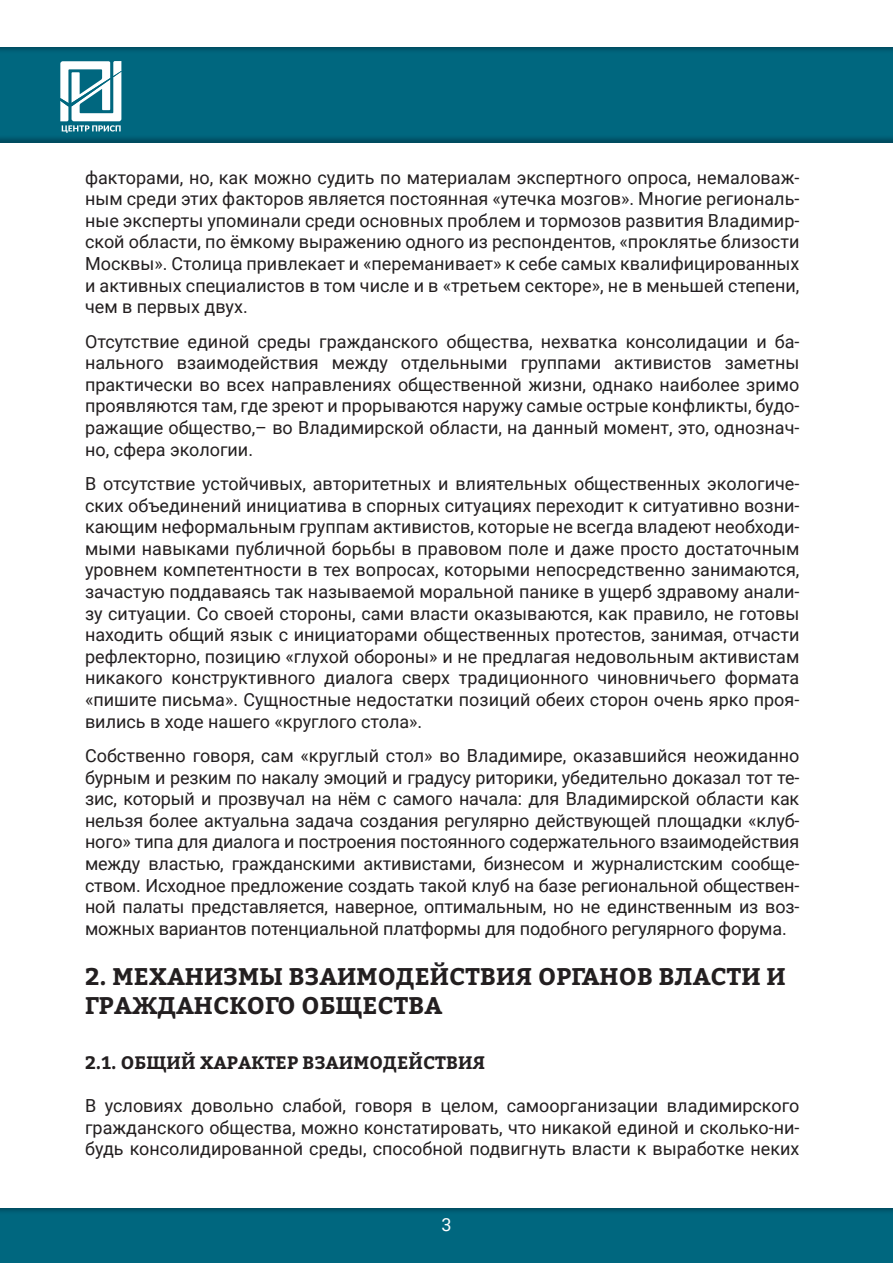
<style>
.page{position:relative;width:893px;height:1263px;background:#fff}
.page>*{position:absolute;margin:0;border:0;box-sizing:border-box;transform-origin:0 0}
.Стиль_абзаца_2{font:700 24px/28.8px "Bitter";letter-spacing:.01em;color:#231f20}
.Стиль_абзаца_1{font:18px/21.6px "Roboto";color:#231f20;text-align:justify}
.Стиль_абзаца_3{font:700 18px "Bitter";letter-spacing:.01em;color:#231f20}
.t1{font:18px "Roboto";color:#fff}
</style>
<div class="page">
<div style="left:0;top:44px;width:893px;height:99px;background:#506b77;opacity:.5"></div>
<div style="left:0;top:1205px;width:893px;height:58px;background:#506b77;opacity:.5"></div>
<div style="left:53px;top:58px;width:76px;height:76px;background:#00677f;border-radius:5px"></div>
<svg style="left:60px;top:61px;width:61px;height:72px"></svg>
<p class="Стиль_абзаца_1" style="left:85px;top:166px;width:716px">факторами, но, как можно судить по материалам экспертного опроса, немаловаж&shy;ным среди этих факторов является постоянная «утечка мозгов». Многие региональ&shy;ные эксперты упоминали среди основных проблем и тормозов развития Владимир&shy;ской области, по ёмкому выражению одного из респондентов, «проклятье близости Москвы». Столица привлекает и «переманивает» к себе самых квалифицированных и активных специалистов в том числе и в «третьем секторе», не в меньшей степени, чем в первых двух.</p>
<p class="Стиль_абзаца_1" style="left:85px;top:330px;width:716px">Отсутствие единой среды гражданского общества, нехватка консолидации и ба&shy;нального взаимодействия между отдельными группами активистов заметны практически во всех направлениях общественной жизни, однако наиболее зримо проявляются там, где зреют и прорываются наружу самые острые конфликты, будо&shy;ражащие общество,– во Владимирской области, на данный момент, это, однознач&shy;но, сфера экологии.</p>
<p class="Стиль_абзаца_1" style="left:85px;top:472px;width:716px">В отсутствие устойчивых, авторитетных и влиятельных общественных экологиче&shy;ских объединений инициатива в спорных ситуациях переходит к ситуативно возни&shy;кающим неформальным группам активистов, которые не всегда владеют необходи&shy;мыми навыками публичной борьбы в правовом поле и даже просто достаточным уровнем компетентности в тех вопросах, которыми непосредственно занимаются, зачастую поддаваясь так называемой моральной панике в ущерб здравому анали&shy;зу ситуации. Со своей стороны, сами власти оказываются, как правило, не готовы находить общий язык с инициаторами общественных протестов, занимая, отчасти рефлекторно, позицию «глухой обороны» и не предлагая недовольным активистам никакого конструктивного диалога сверх традиционного чиновничьего формата «пишите письма». Сущностные недостатки позиций обеих сторон очень ярко проя&shy;вились в ходе нашего «круглого стола».</p>
<p class="Стиль_абзаца_1" style="left:85px;top:744px;width:716px">Собственно говоря, сам «круглый стол» во Владимире, оказавшийся неожиданно бурным и резким по накалу эмоций и градусу риторики, убедительно доказал тот те&shy;зис, который и прозвучал на нём с самого начала: для Владимирской области как нельзя более актуальна задача создания регулярно действующей площадки «клуб&shy;ного» типа для диалога и построения постоянного содержательного взаимодействия между властью, гражданскими активистами, бизнесом и журналистским сообще&shy;ством. Исходное предложение создать такой клуб на базе региональной обществен&shy;ной палаты представляется, наверное, оптимальным, но не единственным из воз&shy;можных вариантов потенциальной платформы для подобного регулярного форума.</p>
<p class="Стиль_абзаца_2" style="left:85px;top:963px;width:702px">2. МЕХАНИЗМЫ ВЗАИМОДЕЙСТВИЯ ОРГАНОВ ВЛАСТИ И<br>ГРАЖДАНСКОГО ОБЩЕСТВА</p>
<p class="Стиль_абзаца_3" style="left:85px;top:1051px;width:402px">2.1. ОБЩИЙ ХАРАКТЕР ВЗАИМОДЕЙСТВИЯ</p>
<p class="Стиль_абзаца_1" style="left:85px;top:1094px;width:716px">В условиях довольно слабой, говоря в целом, самоорганизации владимирского гражданского общества, можно констатировать, что никакой единой и сколько-ни&shy;будь консолидированной среды, способной подвигнуть власти к выработке неких</p>
<p class="t1" style="left:441px;top:1212px;width:12px">3</p>
</div>
